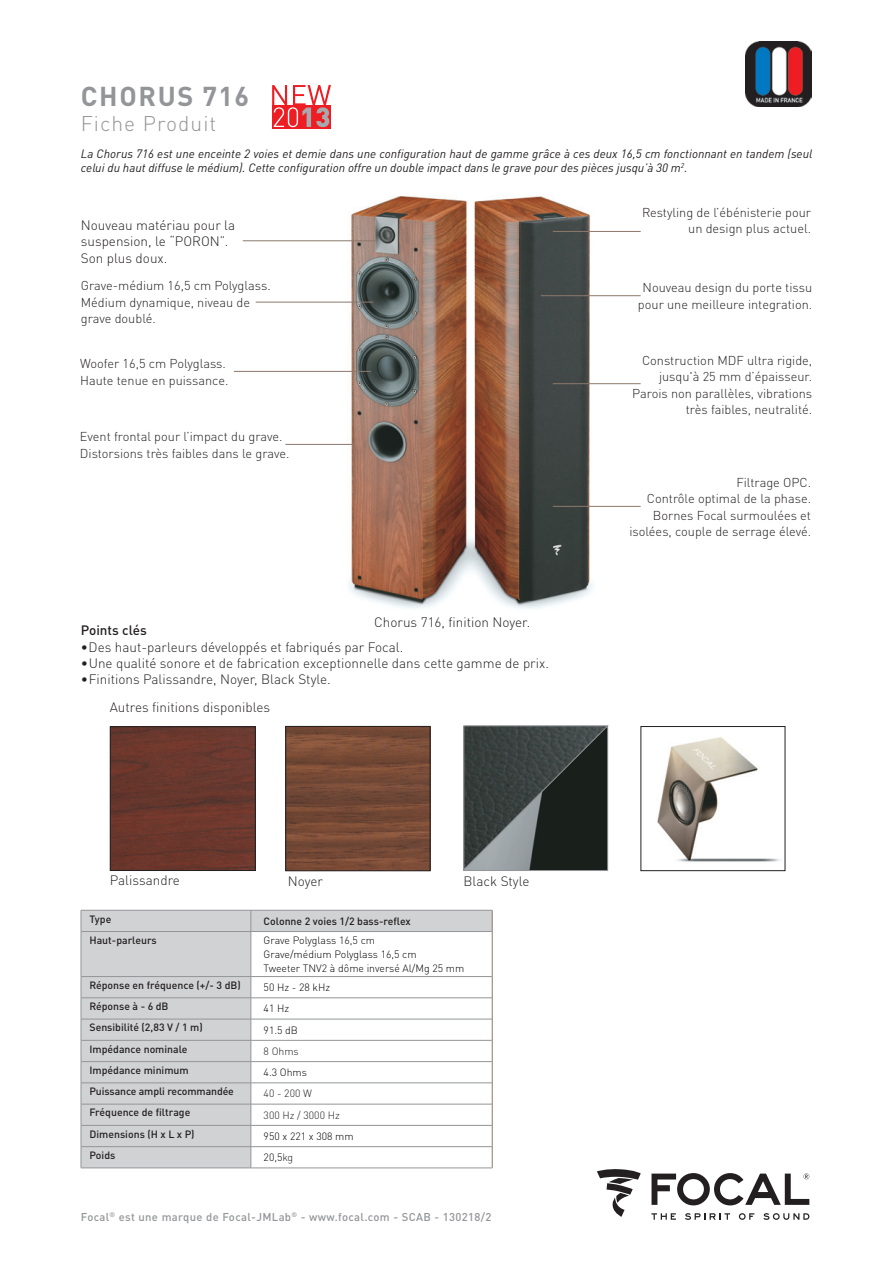
<style>
.page{position:relative;width:893px;height:1263px;background:#fff}
.page>*{position:absolute;margin:0;border:0;box-sizing:border-box;transform-origin:0 0}
.t1{font:700 27px "DINOT";letter-spacing:.06em;color:#939598}
.t2{font:300 21px "DINOT";letter-spacing:.05em;color:#939598}
.t3{font:300 13.5px/16.5px "DINOT";color:#231f20}
.t4{font:500 13.5px "DINOT";color:#231f20}
.t5{font:300 12.75px/16.5px "DINOT";color:#231f20}
.t6{font:italic 12px/14.4px "DINOT";color:#231f20}
.t7{font:500 11.25px "DINOT";letter-spacing:.03em;color:#939598}
.t8{font:500 10.5px "DINOT";color:#231f20}
.t9{font:300 10.5px/14.2px "DINOT";color:#010101}
.t10{font:300 10.5px "DINOT";color:#231f20}
.s1{font-weight:400}
.s2{color:#231f20}
</style>
<div class="page">
<svg style="left:651px;top:1173px;width:158px;height:32px"></svg>
<svg style="left:651px;top:1213px;width:25px;height:7px"></svg>
<svg style="left:685px;top:1213px;width:45px;height:7px"></svg>
<svg style="left:739px;top:1213px;width:15px;height:7px"></svg>
<svg style="left:763px;top:1213px;width:46px;height:7px"></svg>
<svg style="left:597px;top:1169px;width:44px;height:48px"></svg>
<img style="left:657px;top:737px;width:124px;height:125px">
<div style="left:641px;top:726px;width:144px;height:145px;border:1px solid #231f20"></div>
<img style="left:288px;top:728px;width:140px;height:141px">
<div style="left:286px;top:726px;width:144px;height:145px;border:1px solid #231f20"></div>
<img style="left:112px;top:728px;width:142px;height:141px">
<div style="left:110px;top:726px;width:146px;height:145px;border:1px solid #231f20"></div>
<svg style="left:463px;top:725px;width:146px;height:146px;background:#3f4644"></svg>
<img style="left:745px;top:41px;width:66px;height:66px">
<img style="left:280px;top:196px;width:333px;height:413px">
<svg style="left:82px;top:911px;width:410px;height:257px"></svg>
<svg style="left:492px;top:910px;width:1px;height:21px"></svg>
<hr style="left:492px;top:931px;width:1px;height:45px;background:#8d786c">
<svg style="left:492px;top:976px;width:1px;height:192px"></svg>
<svg style="left:81px;top:911px;width:1px;height:20px"></svg>
<hr style="left:81px;top:931px;width:1px;height:45px;background:#939598">
<svg style="left:81px;top:977px;width:1px;height:191px"></svg>
<hr style="left:81px;top:910px;width:170px;height:1px;background:#939598">
<hr style="left:251px;top:910px;width:241px;height:1px;background:#939598">
<svg style="left:251px;top:910px;width:1px;height:21px"></svg>
<hr style="left:81px;top:931px;width:170px;height:1px;background:#939598">
<hr style="left:251px;top:931px;width:241px;height:1px;background:#939598">
<hr style="left:251px;top:932px;width:1px;height:44px;background:#939598">
<hr style="left:81px;top:976px;width:170px;height:1px;background:#939598">
<hr style="left:251px;top:976px;width:241px;height:1px;background:#939598">
<hr style="left:81px;top:997px;width:170px;height:1px;background:#939598">
<hr style="left:251px;top:997px;width:241px;height:1px;background:#939598">
<hr style="left:81px;top:1019px;width:170px;height:1px;background:#939598">
<hr style="left:251px;top:1019px;width:241px;height:1px;background:#939598">
<hr style="left:81px;top:1040px;width:170px;height:1px;background:#939598">
<hr style="left:251px;top:1040px;width:241px;height:1px;background:#939598">
<hr style="left:81px;top:1061px;width:170px;height:1px;background:#939598">
<hr style="left:251px;top:1061px;width:241px;height:1px;background:#939598">
<hr style="left:81px;top:1082px;width:170px;height:1px;background:#939598">
<hr style="left:251px;top:1082px;width:241px;height:1px;background:#939598">
<hr style="left:81px;top:1104px;width:170px;height:1px;background:#939598">
<hr style="left:251px;top:1104px;width:241px;height:1px;background:#939598">
<hr style="left:81px;top:1125px;width:170px;height:1px;background:#939598">
<hr style="left:251px;top:1125px;width:241px;height:1px;background:#939598">
<hr style="left:81px;top:1146px;width:170px;height:1px;background:#939598">
<hr style="left:251px;top:1146px;width:241px;height:1px;background:#939598">
<svg style="left:251px;top:977px;width:1px;height:191px"></svg>
<hr style="left:81px;top:1168px;width:170px;height:1px;background:#939598">
<hr style="left:251px;top:1168px;width:241px;height:1px;background:#939598">
<hr style="left:256px;top:302px;width:117px;height:1px;background:#8d786c">
<hr style="left:243px;top:241px;width:133px;height:1px;background:#8d786c">
<hr style="left:553px;top:506px;width:88px;height:1px;background:#8d786c">
<hr style="left:234px;top:371px;width:137px;height:1px;background:#8d786c">
<hr style="left:285px;top:444px;width:70px;height:1px;background:#8d786c">
<hr style="left:553px;top:383px;width:88px;height:1px;background:#8d786c">
<hr style="left:541px;top:295px;width:100px;height:1px;background:#8d786c">
<hr style="left:553px;top:231px;width:88px;height:1px;background:#8d786c">
<div style="left:272px;top:105px;width:59px;height:24px;background:#ee1d23"></div>
<svg style="left:272px;top:85px;width:59px;height:42px"></svg>
<h1 class="t1" style="left:81px;top:78px;width:170px">CHORUS 716</h1>
<h2 class="t2" style="left:81px;top:110px;width:137px">Fiche Produit</h2>
<p class="t6" style="left:81px;top:146px;width:733px">La Chorus 716 est une enceinte 2 voies et demie dans une configuration haut de gamme grâce à ces deux 16,5 cm fonctionnant en tandem (seul celui du haut diffuse le médium). Cette configuration offre un double impact dans le grave pour des pièces jusqu’à 30 m<sup>2</sup>.</p>
<p class="t3" style="left:81px;top:216px;width:156px">Nouveau matériau pour la suspension, le “PORON”.<br>Son plus doux.</p>
<p class="t5" style="left:81px;top:277px;width:191px">Grave-médium 16,5 cm Polyglass.<br>Médium dynamique, niveau de grave doublé.</p>
<p class="t5" style="left:80px;top:355px;width:150px">Woofer 16,5 cm Polyglass.<br>Haute tenue en puissance.</p>
<p class="t5" style="left:80px;top:428px;width:211px">Event frontal pour l’impact du grave.<br>Distorsions très faibles dans le grave.</p>
<p class="t3" style="left:374px;top:614px;width:158px">Chorus 716, finition Noyer.</p>
<p class="t4" style="left:81px;top:622px;width:67px">Points clés</p>
<p class="t3" style="left:81px;top:638px;width:324px"><span class="s1">•</span>Des haut-parleurs développés et fabriqués par Focal.</p>
<p class="t3" style="left:81px;top:655px;width:470px">• Une qualité sonore et de fabrication exceptionnelle dans cette gamme de prix.</p>
<p class="t3" style="left:81px;top:671px;width:252px">• Finitions Palissandre, Noyer, Black Style.</p>
<p class="t3" style="left:110px;top:699px;width:162px">Autres finitions disponibles</p>
<p class="t3" style="left:110px;top:872px;width:71px">Palissandre</p>
<p class="t3" style="left:288px;top:873px;width:37px">Noyer</p>
<p class="t3" style="left:463px;top:873px;width:68px">Black Style</p>
<p class="t8" style="left:89px;top:912px;width:23px">Type</p>
<p class="t8" style="left:264px;top:914px;width:149px">Colonne 2 voies 1/2 bass-reflex</p>
<p class="t8" style="left:89px;top:933px;width:69px">Haut-parleurs</p>
<p class="t9" style="left:264px;top:933px;width:202px">Grave Polyglass 16,5 cm<br>Grave/médium Polyglass 16,5 cm<br>Tweeter TNV2 à dôme inversé Al/Mg 25 mm</p>
<p class="t8" style="left:89px;top:978px;width:153px">Réponse en fréquence (+/- 3 dB)</p>
<p class="t9" style="left:264px;top:980px;width:68px">50 Hz - 28 kHz</p>
<p class="t8" style="left:89px;top:999px;width:81px">Réponse à - 6 dB</p>
<p class="t9" style="left:264px;top:1001px;width:27px">41 Hz</p>
<p class="t8" style="left:89px;top:1021px;width:115px">Sensibilité (2,83 V / 1 m)</p>
<p class="t9" style="left:264px;top:1023px;width:36px">91.5 dB</p>
<p class="t8" style="left:89px;top:1042px;width:100px">Impédance nominale</p>
<p class="t10" style="left:264px;top:1045px;width:37px">8 Ohms</p>
<p class="t8" style="left:89px;top:1063px;width:101px">Impédance minimum</p>
<p class="t9" style="left:264px;top:1065px;width:45px">4.3 Ohms</p>
<p class="t8" style="left:89px;top:1084px;width:146px">Puissance ampli recommandée</p>
<p class="t10" style="left:264px;top:1087px;width:50px">40 - 200 W</p>
<p class="t8" style="left:89px;top:1106px;width:102px">Fréquence de filtrage</p>
<p class="t10" style="left:264px;top:1108px;width:78px">300 Hz / 3000 Hz</p>
<p class="t8" style="left:89px;top:1127px;width:107px">Dimensions (H x L x P)</p>
<p class="t9" style="left:264px;top:1129px;width:92px">950 x 221 x 308 mm</p>
<p class="t8" style="left:89px;top:1148px;width:27px">Poids</p>
<p class="t9" style="left:264px;top:1150px;width:31px">20,5<span class="s2">kg</span></p>
<p class="t7" style="left:81px;top:1209px;width:412px">Focal<sup>®</sup> est une marque de Focal-JMLab<sup>®</sup> - www.focal.com - SCAB - 130218/2</p>
<p class="t5" style="left:642px;top:204px;width:171px;text-align:right">Restyling de l’ébénisterie pour un design plus actuel.</p>
<p class="t5" style="left:638px;top:279px;width:176px;text-align:center">Nouveau design du porte tissu pour une meilleure integration.</p>
<p class="t5" style="left:632px;top:352px;width:181px;text-align:right">Construction MDF ultra rigide, jusqu'à 25 mm d’épaisseur.<br>Parois non parallèles, vibrations très faibles, neutralité.</p>
<p class="t5" style="left:629px;top:474px;width:183px;text-align:right">Filtrage OPC.<br>Contrôle optimal de la phase.<br>Bornes Focal surmoulées et isolées, couple de serrage élevé.</p>
</div>
